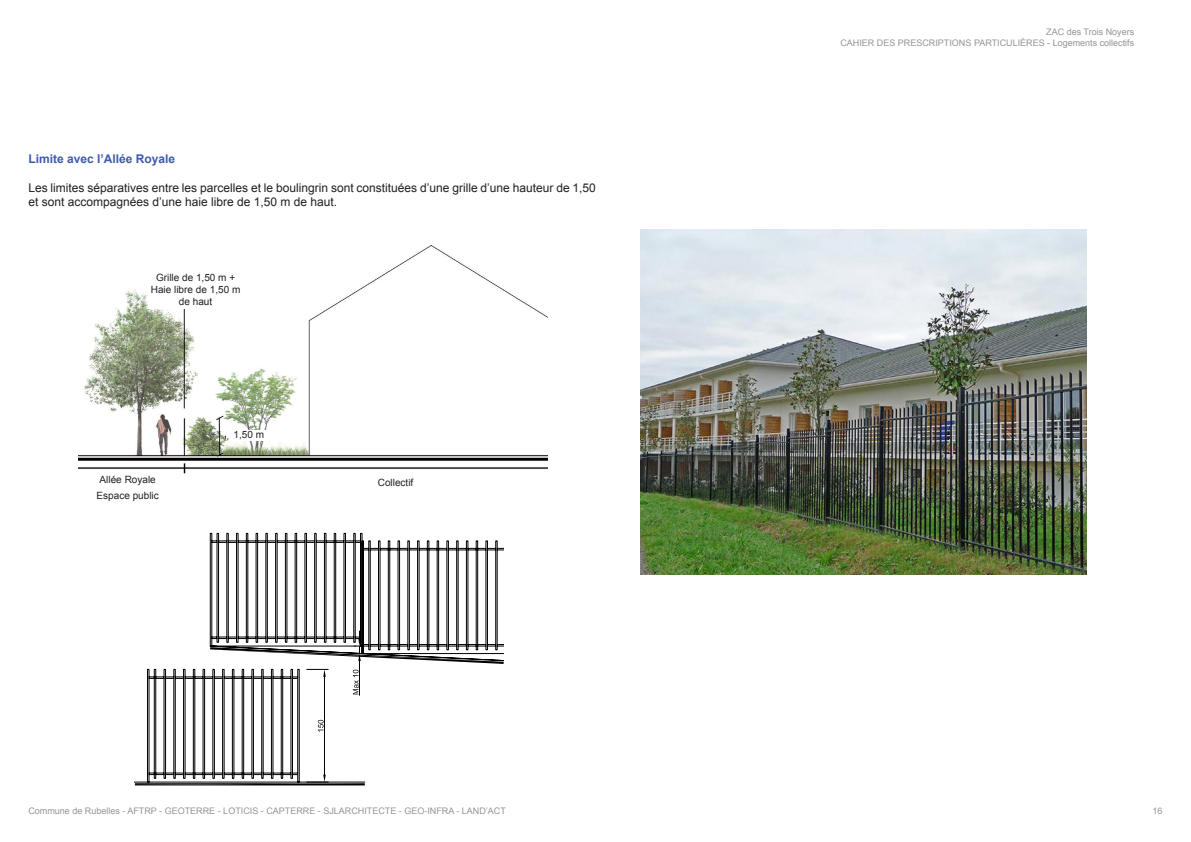
<style>
.page{position:relative;width:1191px;height:842px;background:#fff}
.page>*{position:absolute;margin:0;border:0;box-sizing:border-box;transform-origin:0 0}
.t1{font:12px/14.4px "Arial";color:#231f20}
.t2{font:700 12px "Arial";color:#3f5ba9}
.t3{font:10px/12px "Arial";color:#231f20;text-align:center}
.t4{font:9px/10.8px "Arial";color:#939598;text-align:right}
</style>
<div class="page">
<img style="left:78px;top:245px;width:469px;height:229px">
<div style="left:229px;top:431px;width:40px;height:10px;background:#fff"></div>
<div style="left:148px;top:273px;width:95px;height:36px;background:#fff"></div>
<img style="left:641px;top:230px;width:445px;height:344px">
<svg style="left:135px;top:668px;width:231px;height:118px"></svg>
<svg style="left:149px;top:668px;width:44px;height:26px"></svg>
<svg style="left:193px;top:532px;width:310px;height:172px"></svg>
<h1 class="t2" style="left:28px;top:151px;width:148px">Limite avec l’Allée Royale</h1>
<h1 class="t1" style="left:28px;top:181px;width:569px">Les limites séparatives entre les parcelles et le boulingrin sont constituées d’une grille d’une hauteur de 1,50 et sont accompagnées d’une haie libre de 1,50 m de haut.</h1>
<p class="t3" style="left:151px;top:271px;width:91px">Grille de 1,50 m +<br>Haie libre de 1,50 m de haut</p>
<p class="t3" style="left:100px;top:473px;width:58px">Allée Royale</p>
<p class="t3" style="left:97px;top:490px;width:64px">Espace public</p>
<p class="t3" style="left:234px;top:428px;width:32px">1,50 m</p>
<p class="t3" style="left:378px;top:476px;width:37px">Collectif</p>
<p class="t4" style="left:840px;top:26px;width:295px">ZAC des Trois Noyers<br>CAHIER DES PRESCRIPTIONS PARTICULIÈRES - Logements collectifs</p>
<p class="t4" style="left:28px;top:805px;width:479px">Commune de Rubelles - AFTRP - GEOTERRE - LOTICIS - CAPTERRE - SJLARCHITECTE - GEO-INFRA - LAND’ACT</p>
<p class="t4" style="left:1152px;top:805px;width:12px">16</p>
</div>
